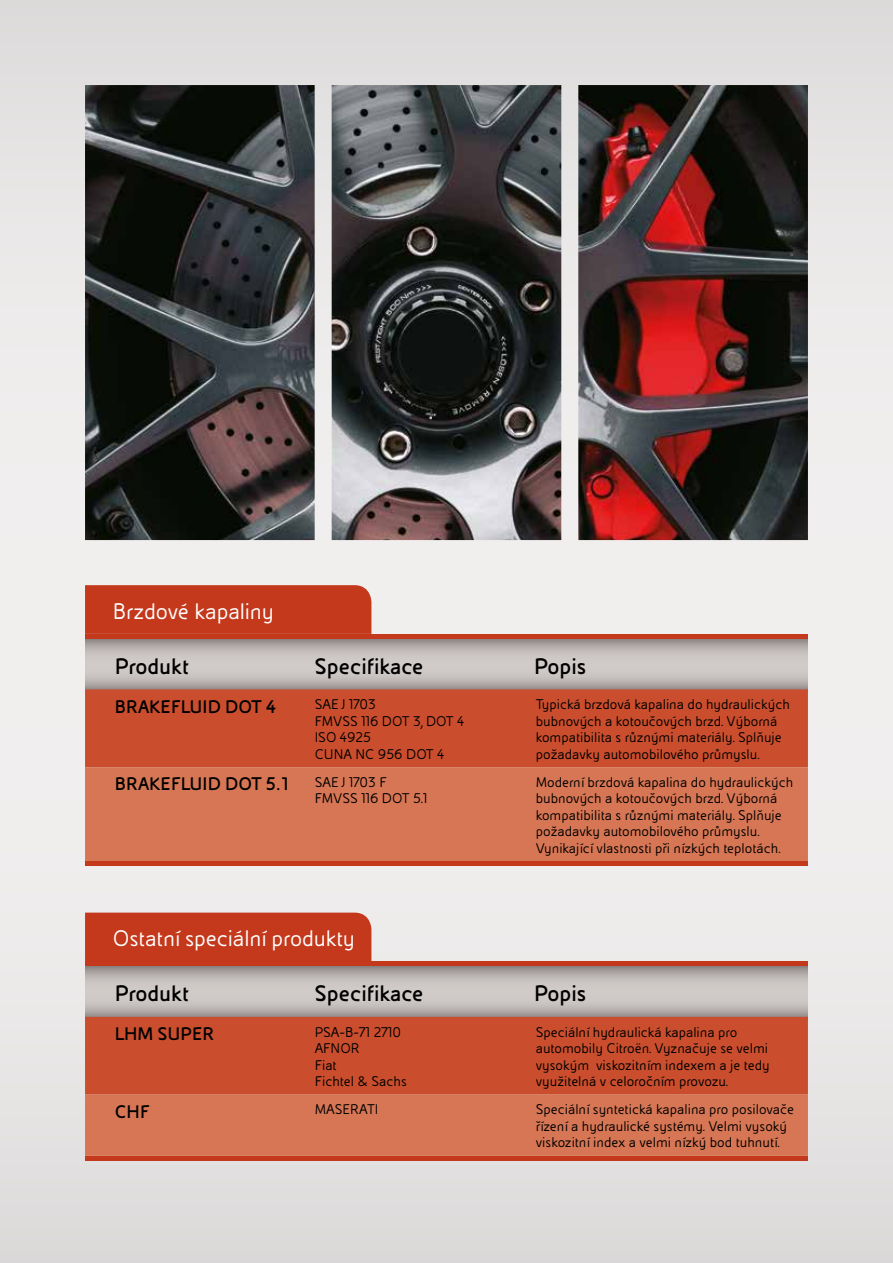
<style>
.page{position:relative;width:893px;height:1263px;background:#fff}
.page>*{position:absolute;margin:0;border:0;box-sizing:border-box;transform-origin:0 0}
.t1{font:700 24px "Eni Tab CE";color:#000}
.t2{font:24px "Eni Tab CE";letter-spacing:-.005em;color:#fff}
.t3{font:700 19.5px "Eni Tab CE";color:#000}
.t4{font:15px/16.5px "Eni Tab CE";color:#000}
</style>
<div class="page">
<div style="left:0;top:0;width:893px;height:1263px;background:linear-gradient(to right,#e5e2e2,#e8e5e5)"></div>
<div style="left:85px;top:585px;width:286px;height:49px;background:#c4391c"></div>
<div style="left:85px;top:912px;width:286px;height:49px;background:#c4391c"></div>
<svg style="left:85px;top:638px;width:723px;height:51px;background:#bdb4b2"></svg>
<svg style="left:85px;top:966px;width:723px;height:51px;background:#bcb5b3"></svg>
<hr style="left:85px;top:634px;width:723px;height:4px;background:#c4391c">
<div style="left:85px;top:689px;width:723px;height:78px;background:#ca4e2d"></div>
<div style="left:85px;top:767px;width:723px;height:94px;background:#d77654"></div>
<div style="left:85px;top:861px;width:723px;height:5px;background:#c4391c"></div>
<div style="left:85px;top:961px;width:723px;height:5px;background:#c4391c"></div>
<div style="left:85px;top:1017px;width:723px;height:77px;background:#ca4e2d"></div>
<div style="left:85px;top:1094px;width:723px;height:62px;background:#d77654"></div>
<hr style="left:85px;top:1156px;width:723px;height:4px;background:#c4391c">
<img style="left:85px;top:85px;width:723px;height:455px">
<h1 class="t2" style="left:113px;top:598px;width:163px">Brzdové kapaliny</h1>
<h1 class="t1" style="left:115px;top:653px;width:76px">Produkt</h1>
<h1 class="t1" style="left:315px;top:653px;width:110px">Specifikace</h1>
<h1 class="t1" style="left:534px;top:653px;width:53px">Popis</h1>
<h2 class="t3" style="left:115px;top:695px;width:163px">BRAKEFLUID DOT 4</h2>
<p class="t4" style="left:315px;top:696px;width:151px">SAE J 1703<br>FMVSS 116 DOT 3, DOT 4<br>ISO 4925<br>CUNA NC 956 DOT 4</p>
<p class="t4" style="left:536px;top:696px;width:256px">Typická brzdová kapalina do hydraulických bubnových a kotoučových brzd. Výborná kompatibilita s různými materiály. Splňuje požadavky automobilového průmyslu.</p>
<h2 class="t3" style="left:115px;top:773px;width:274px">BRAKEFLUID DOT 5.1 <sup>SAE</sup> <sup>J</sup> <sup>1703</sup> <sup>F</sup></h2>
<p class="t4" style="left:315px;top:790px;width:114px">FMVSS 116 DOT 5.1</p>
<p class="t4" style="left:536px;top:774px;width:259px">Moderní brzdová kapalina do hydraulických bubnových a kotoučových brzd. Výborná kompatibilita s různými materiály. Splňuje požadavky automobilového průmyslu.<br>Vynikající vlastnosti při nízkých teplotách.</p>
<h1 class="t2" style="left:113px;top:926px;width:244px">Ostatní speciální produkty</h1>
<h1 class="t1" style="left:115px;top:980px;width:76px">Produkt</h1>
<h1 class="t1" style="left:315px;top:980px;width:110px">Specifikace</h1>
<h1 class="t1" style="left:534px;top:980px;width:53px">Popis</h1>
<h2 class="t3" style="left:115px;top:1023px;width:101px">LHM SUPER</h2>
<p class="t4" style="left:315px;top:1024px;width:94px">PSA-B-71 2710<br>AFNOR<br>Fiat<br>Fichtel &amp; Sachs</p>
<p class="t4" style="left:536px;top:1024px;width:235px">Speciální hydraulická kapalina pro automobily Citroën. Vyznačuje se velmi vysokým viskozitním indexem a je tedy využitelná v celoročním provozu.</p>
<h2 class="t3" style="left:115px;top:1101px;width:37px">CHF</h2>
<p class="t4" style="left:315px;top:1101px;width:65px">MASERATI</p>
<p class="t4" style="left:536px;top:1101px;width:260px">Speciální syntetická kapalina pro posilovače řízení a hydraulické systémy. Velmi vysoký viskozitní index a velmi nízký bod tuhnutí.</p>
</div>
